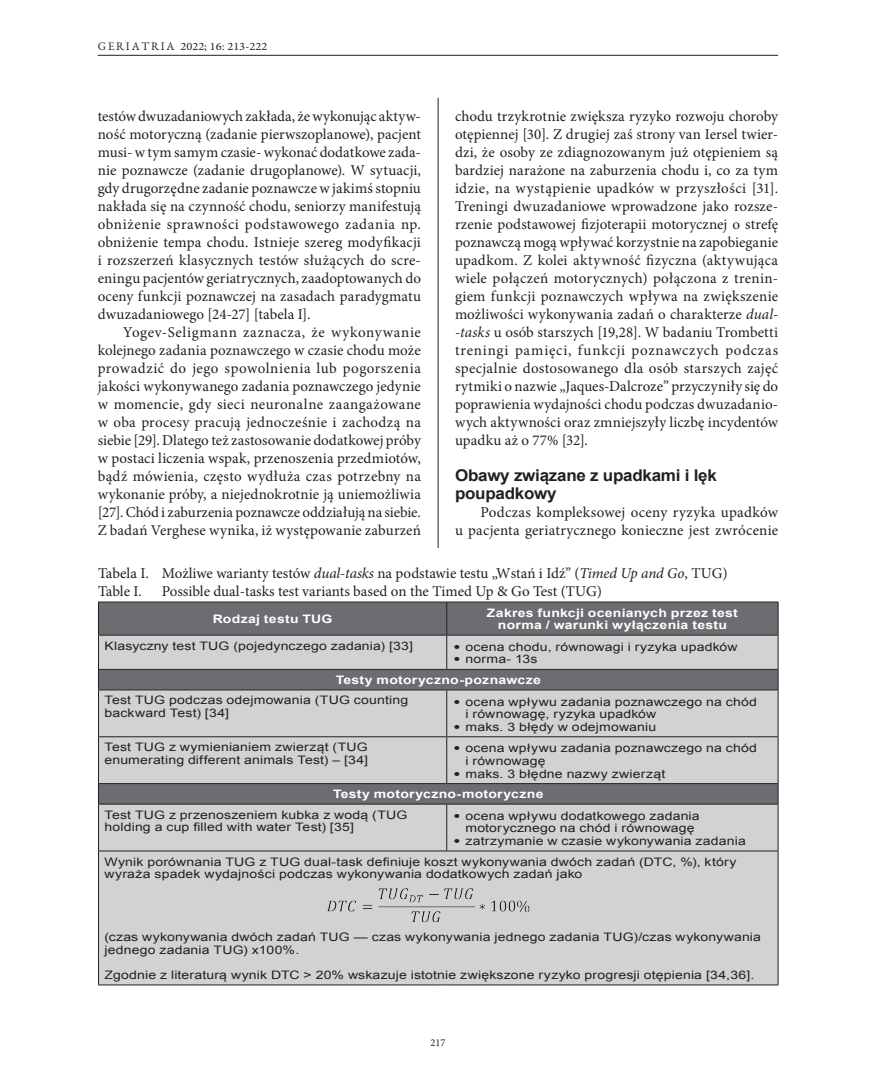
<style>
.page{position:relative;width:876px;height:1089px;background:#fff}
.page>*{position:absolute;margin:0;border:0;box-sizing:border-box;transform-origin:0 0}
.t1{font:700 16.2px/18px "Arial";letter-spacing:-.015em;color:#231f20;scale:1.05 1}
.t2{font:15px/18px "Minion Pro";letter-spacing:.005em;color:#231f20;text-align:justify}
.t3{font:11.7px/12.6px "Arial";letter-spacing:.01em;color:#231f20;scale:1.2 1}
.t4{font:700 11.7px/12.6px "Arial";letter-spacing:.02em;color:#fff;text-align:center;scale:1.2 1}
.t5{font:11.25px "Minion Pro";color:#231f20;scale:1.1 1}
.t6{font:10.5px "Minion Pro";color:#231f20}
.s1{font-family:"EB Garamond";font-size:11.55px}
.s2{font-style:italic}
.s3{font-family:"Frankfurt Gothic";font-weight:800}
</style>
<div class="page">
<hr style="left:438px;top:98px;width:1px;height:893px;background:#231f20">
<hr style="left:98px;top:55px;width:680px;height:1px;background:#231f20">
<div style="left:98px;top:548px;width:680px;height:443px;background:#fff"></div>
<div style="left:99px;top:602px;width:679px;height:32px;background:#6c6d70"></div>
<svg style="left:99px;top:635px;width:679px;height:349px;background:#c3c4c6"></svg>
<hr style="left:98px;top:601px;width:349px;height:1px;background:#231f20">
<hr style="left:98px;top:602px;width:1px;height:32px;background:#231f20">
<hr style="left:447px;top:601px;width:331px;height:1px;background:#231f20">
<hr style="left:446px;top:602px;width:1px;height:32px;background:#231f20">
<hr style="left:778px;top:602px;width:1px;height:32px;background:#231f20">
<hr style="left:98px;top:634px;width:349px;height:1px;background:#231f20">
<hr style="left:98px;top:635px;width:1px;height:34px;background:#231f20">
<hr style="left:447px;top:634px;width:331px;height:1px;background:#231f20">
<hr style="left:446px;top:635px;width:1px;height:34px;background:#231f20">
<hr style="left:778px;top:635px;width:1px;height:34px;background:#231f20">
<hr style="left:98px;top:669px;width:349px;height:1px;background:#231f20">
<svg style="left:98px;top:669px;width:1px;height:20px"></svg>
<hr style="left:447px;top:669px;width:331px;height:1px;background:#231f20">
<svg style="left:778px;top:669px;width:1px;height:20px"></svg>
<hr style="left:98px;top:689px;width:349px;height:1px;background:#231f20">
<hr style="left:98px;top:690px;width:1px;height:46px;background:#231f20">
<hr style="left:447px;top:689px;width:331px;height:1px;background:#231f20">
<hr style="left:446px;top:690px;width:1px;height:46px;background:#231f20">
<hr style="left:778px;top:690px;width:1px;height:46px;background:#231f20">
<hr style="left:98px;top:736px;width:349px;height:1px;background:#231f20">
<hr style="left:98px;top:737px;width:1px;height:46px;background:#231f20">
<hr style="left:447px;top:736px;width:331px;height:1px;background:#231f20">
<hr style="left:446px;top:737px;width:1px;height:46px;background:#231f20">
<hr style="left:778px;top:737px;width:1px;height:46px;background:#231f20">
<hr style="left:98px;top:783px;width:349px;height:1px;background:#231f20">
<svg style="left:98px;top:784px;width:1px;height:19px"></svg>
<hr style="left:447px;top:783px;width:331px;height:1px;background:#231f20">
<svg style="left:778px;top:784px;width:1px;height:19px"></svg>
<hr style="left:98px;top:803px;width:349px;height:1px;background:#231f20">
<hr style="left:98px;top:804px;width:1px;height:46px;background:#231f20">
<hr style="left:447px;top:803px;width:331px;height:1px;background:#231f20">
<hr style="left:446px;top:804px;width:1px;height:46px;background:#231f20">
<hr style="left:778px;top:804px;width:1px;height:46px;background:#231f20">
<hr style="left:98px;top:850px;width:349px;height:1px;background:#231f20">
<hr style="left:98px;top:851px;width:1px;height:133px;background:#231f20">
<hr style="left:447px;top:850px;width:331px;height:1px;background:#231f20">
<hr style="left:778px;top:851px;width:1px;height:133px;background:#231f20">
<hr style="left:98px;top:984px;width:349px;height:1px;background:#231f20">
<hr style="left:447px;top:984px;width:331px;height:1px;background:#231f20">
<img style="left:315px;top:881px;width:220px;height:45px">
<p class="t5" style="left:98px;top:39px;width:156px"><span class="s1">G E RI A T RI A</span> 2022; 16: 213-222</p>
<p class="t2" style="left:98px;top:107px;width:325px">testów dwuzadaniowych zakłada, że wykonując aktyw&shy;ność motoryczną (zadanie pierwszoplanowe), pacjent musi- w tym samym czasie- wykonać dodatkowe zada&shy;nie poznawcze (zadanie drugoplanowe). W sytuacji, gdy drugorzędne zadanie poznawcze w jakimś stopniu nakłada się na czynność chodu, seniorzy manifestują obniżenie sprawności podstawowego zadania np. obniżenie tempa chodu. Istnieje szereg modyfikacji i rozszerzeń klasycznych testów służących do scre&shy;eningu pacjentów geriatrycznych, zaadoptowanych do oceny funkcji poznawczej na zasadach paradygmatu dwuzadaniowego [24-27] [tabela I].</p>
<p class="t2" style="left:98px;top:323px;width:325px;text-indent:26px">Yogev-Seligmann zaznacza, że wykonywanie kolejnego zadania poznawczego w czasie chodu może prowadzić do jego spowolnienia lub pogorszenia jakości wykonywanego zadania poznawczego jedynie w momencie, gdy sieci neuronalne zaangażowane w oba procesy pracują jednocześnie i zachodzą na siebie [29]. Dlatego też zastosowanie dodatkowej próby w postaci liczenia wspak, przenoszenia przedmiotów, bądź mówienia, często wydłuża czas potrzebny na wykonanie próby, a niejednokrotnie ją uniemożliwia [27]. Chód i zaburzenia poznawcze oddziałują na siebie.<br>Z badań Verghese wynika, iż występowanie zaburzeń</p>
<p class="t2" style="left:455px;top:107px;width:325px">chodu trzykrotnie zwiększa ryzyko rozwoju choroby otępiennej [30]. Z drugiej zaś strony van Iersel twier&shy;dzi, że osoby ze zdiagnozowanym już otępieniem są bardziej narażone na zaburzenia chodu i, co za tym idzie, na wystąpienie upadków w przyszłości [31].<br>Treningi dwuzadaniowe wprowadzone jako rozsze&shy;rzenie podstawowej fizjoterapii motorycznej o strefę poznawczą mogą wpływać korzystnie na zapobieganie upadkom. Z kolei aktywność fizyczna (aktywująca wiele połączeń motorycznych) połączona z trenin&shy;giem funkcji poznawczych wpływa na zwiększenie możliwości wykonywania zadań o charakterze <span class="s2">dual--tasks</span> u osób starszych [19,28]. W badaniu Trombetti treningi pamięci, funkcji poznawczych podczas specjalnie dostosowanego dla osób starszych zajęć rytmiki o nazwie „Jaques-Dalcroze” przyczyniły się do poprawienia wydajności chodu podczas dwuzadanio&shy;wych aktywności oraz zmniejszyły liczbę incydentów upadku aż o 77% [32].</p>
<p class="t1" style="left:455px;top:467px;width:251px">Obawy związane z upadkami i lęk poupadkowy</p>
<p class="t2" style="left:455px;top:503px;width:325px;text-align:right">Podczas kompleksowej oceny ryzyka upadków<br>u pacjenta geriatrycznego konieczne jest zwrócenie</p>
<p class="t2" style="left:98px;top:564px;width:631px">Tabela I. Możliwe warianty testów <span class="s2">dual-tasks</span> na podstawie testu „Wstań i Idź” (<span class="s2">Timed Up and Go</span>, TUG)<br>Table I.</p>
<p class="t2" style="left:162px;top:582px;width:442px">Possible dual-tasks test variants based on the Timed Up &amp; Go Test (TUG)</p>
<p class="t4" style="left:213px;top:613px;width:101px">Rodzaj testu TUG</p>
<p class="t4" style="left:487px;top:606px;width:211px">Zakres funkcji ocenianych przez test norma / warunki wyłączenia testu</p>
<p class="t3" style="left:104px;top:639px;width:259px">Klasyczny test TUG (pojedynczego zadania) [33]</p>
<p class="t3" style="left:453px;top:640px;width:239px"><span class="s3">·</span> ocena chodu, równowagi i ryzyka upadków <span class="s3">·</span> norma- 13s</p>
<p class="t4" style="left:336px;top:674px;width:172px">Testy motoryczno-poznawcze</p>
<p class="t3" style="left:104px;top:694px;width:255px">Test TUG podczas odejmowania (TUG counting backward Test) [34]</p>
<p class="t3" style="left:453px;top:695px;width:255px"><span class="s3">·</span> ocena wpływu zadania poznawczego na chód</p>
<p class="t3" style="left:465px;top:708px;width:160px">i równowagę, ryzyka upadków</p>
<p class="t3" style="left:453px;top:720px;width:171px"><span class="s3">·</span> maks. 3 błędy w odejmowaniu</p>
<p class="t3" style="left:104px;top:741px;width:221px">Test TUG z wymienianiem zwierząt (TUG enumerating different animals Test) – [34]</p>
<p class="t3" style="left:453px;top:742px;width:255px"><span class="s3">·</span> ocena wpływu zadania poznawczego na chód</p>
<p class="t3" style="left:465px;top:754px;width:68px">i równowagę</p>
<p class="t3" style="left:453px;top:767px;width:179px"><span class="s3">·</span> maks. 3 błędne nazwy zwierząt</p>
<p class="t4" style="left:333px;top:788px;width:177px">Testy motoryczno-motoryczne</p>
<p class="t3" style="left:104px;top:808px;width:254px">Test TUG z przenoszeniem kubka z wodą (TUG holding a cup filled with water Test) [35]</p>
<p class="t3" style="left:453px;top:809px;width:207px"><span class="s3">·</span> ocena wpływu dodatkowego zadania</p>
<p class="t3" style="left:465px;top:822px;width:193px">motorycznego na chód i równowagę</p>
<p class="t3" style="left:453px;top:834px;width:246px"><span class="s3">·</span> zatrzymanie w czasie wykonywania zadania</p>
<p class="t3" style="left:104px;top:855px;width:528px">Wynik porównania TUG z TUG dual-task definiuje koszt wykonywania dwóch zadań (DTC, %), który wyraża spadek wydajności podczas wykonywania dodatkowych zadań jako</p>
<p class="t3" style="left:104px;top:930px;width:549px">(czas wykonywania dwóch zadań TUG — czas wykonywania jednego zadania TUG)/czas wykonywania jednego zadania TUG) x100%.</p>
<p class="t3" style="left:104px;top:968px;width:543px">Zgodnie z literaturą wynik DTC &gt; 20% wskazuje istotnie zwiększone ryzyko progresji otępienia [34,36].</p>
<p class="t6" style="left:430px;top:1035px;width:17px">217</p>
</div>
